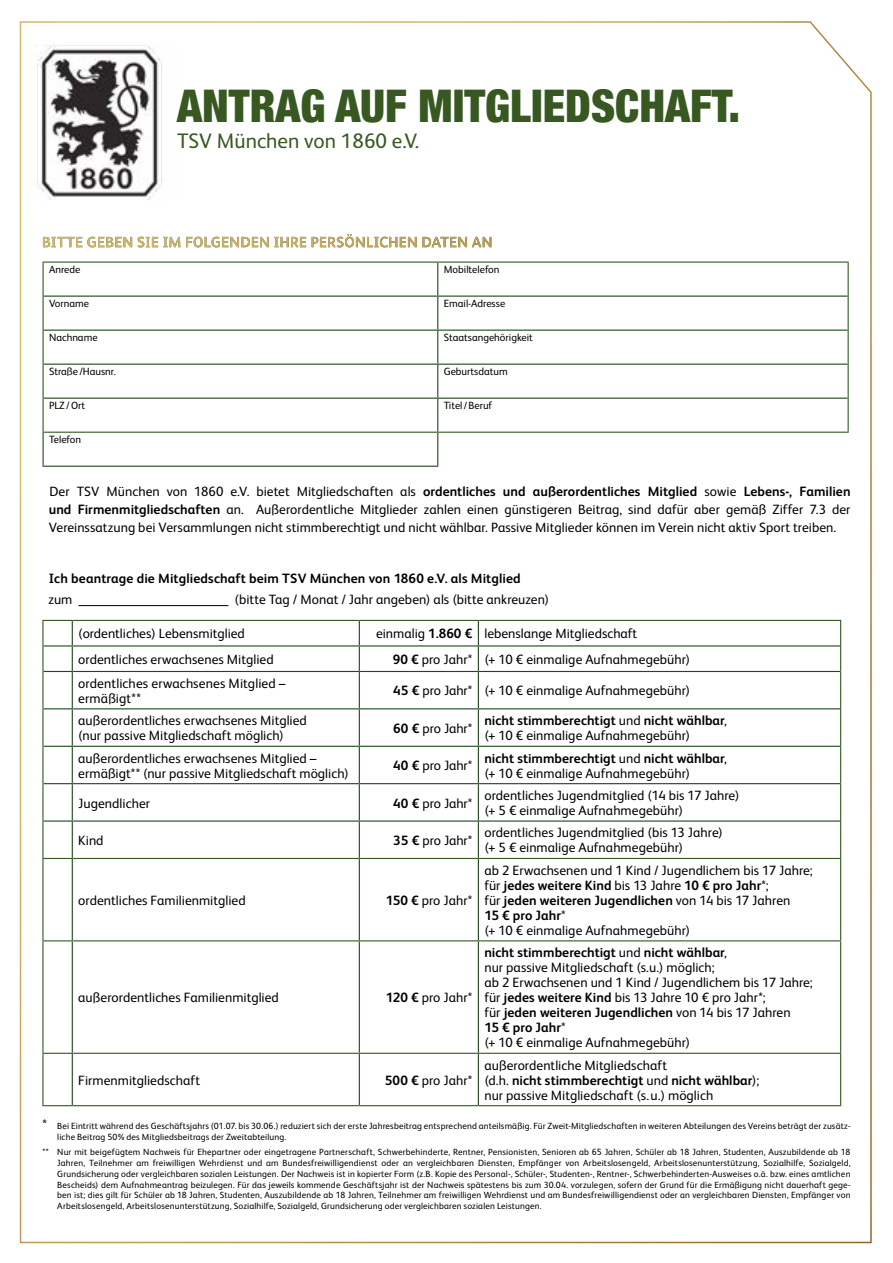
<style>
.page{position:relative;width:893px;height:1263px;background:#fff}
.page>*{position:absolute;margin:0;border:0;box-sizing:border-box;transform-origin:0 0}
.t1{font:900 condensed 45px "Helvetica Neue LT";color:#375921}
.t2{font:21px "FS Albert Pro";color:#375921}
.t3{font:13.5px/15px "FS Albert Pro";letter-spacing:.005em;color:#000}
.t4{font:700 13.5px "FS Albert Pro";letter-spacing:.005em;color:#000}
.t5{font:10.5px "FS Albert Pro";color:#000}
.t6{font:9px/10.8px "FS Albert Pro";letter-spacing:.015em;color:#000}
.s1{font-weight:700}
.s2{font-size:13.5px}
</style>
<div class="page">
<img style="left:20px;top:21px;width:852px;height:1222px">
<h1 class="t1" style="left:177px;top:78px;width:564px">ANTRAG AUF MITGLIEDSCHAFT.</h1>
<h2 class="t2" style="left:177px;top:126px;width:243px">TSV München von 1860 e.V.</h2>
<p class="t5" style="left:49px;top:262px;width:33px">Anrede</p>
<p class="t5" style="left:444px;top:262px;width:57px">Mobiltelefon</p>
<p class="t5" style="left:49px;top:296px;width:42px">Vorname</p>
<p class="t5" style="left:444px;top:296px;width:63px">Email-Adresse</p>
<p class="t5" style="left:49px;top:330px;width:50px">Nachname</p>
<p class="t5" style="left:444px;top:330px;width:91px">Staatsangehörigkeit</p>
<p class="t5" style="left:49px;top:364px;width:68px">Straße /Hausnr.</p>
<p class="t5" style="left:444px;top:364px;width:65px">Geburtsdatum</p>
<p class="t5" style="left:49px;top:398px;width:38px">PLZ/Ort</p>
<p class="t5" style="left:444px;top:398px;width:50px">Titel/Beruf</p>
<p class="t5" style="left:49px;top:432px;width:33px">Telefon</p>
<p class="t3" style="left:49px;top:482px;width:803px;line-height:18px;text-align:justify">Der TSV München von 1860 e.V. bietet Mitgliedschaften als <span class="s1">ordentliches und außerordentliches Mitglied</span> sowie <span class="s1">Lebens-, Familien und Firmenmitgliedschaften</span> an. Außerordentliche Mitglieder zahlen einen günstigeren Beitrag, sind dafür aber gemäß Ziffer 7.3 der Vereinssatzung bei Versammlungen nicht stimmberechtigt und nicht wählbar. Passive Mitglieder können im Verein nicht aktiv Sport treiben.</p>
<p class="t4" style="left:49px;top:569px;width:473px">Ich beantrage die Mitgliedschaft beim TSV München von 1860 e.V. als Mitglied</p>
<p class="t3" style="left:49px;top:591px;width:25px">zum</p>
<p class="t3" style="left:235px;top:591px;width:316px">(bitte Tag / Monat / Jahr angeben) als (bitte ankreuzen)</p>
<p class="t3" style="left:78px;top:625px;width:168px">(ordentliches) Lebensmitglied</p>
<p class="t3" style="left:376px;top:625px;width:263px">einmalig <span class="s1">1.860 €</span> lebenslange Mitgliedschaft</p>
<p class="t3" style="left:78px;top:651px;width:197px">ordentliches erwachsenes Mitglied</p>
<p class="t3" style="left:393px;top:651px;width:299px"><span class="s1">90 €</span> pro Jahr* (+ 10 € einmalige Aufnahmegebühr)</p>
<p class="t3" style="left:78px;top:675px;width:209px">ordentliches erwachsenes Mitglied – ermäßigt**</p>
<p class="t3" style="left:393px;top:682px;width:298px"><span class="s1">45 €</span> pro Jahr* (+ 10 € einmalige Aufnahmegebühr)</p>
<p class="t3" style="left:78px;top:712px;width:230px">außerordentliches erwachsenes Mitglied (nur passive Mitgliedschaft möglich)</p>
<p class="t3" style="left:393px;top:720px;width:81px"><span class="s1">60 €</span> pro Jahr*</p>
<p class="t3" style="left:484px;top:712px;width:244px"><span class="s1">nicht stimmberechtigt</span> und <span class="s1">nicht wählbar</span>, (+ 10 € einmalige Aufnahmegebühr)</p>
<p class="t3" style="left:78px;top:749px;width:272px">außerordentliches erwachsenes Mitglied – ermäßigt** (nur passive Mitgliedschaft möglich)</p>
<p class="t3" style="left:393px;top:757px;width:81px"><span class="s1">40 €</span> pro Jahr*</p>
<p class="t3" style="left:484px;top:749px;width:244px"><span class="s1">nicht stimmberechtigt</span> und <span class="s1">nicht wählbar</span>, (+ 10 € einmalige Aufnahmegebühr)</p>
<p class="t3" style="left:78px;top:794px;width:73px">Jugendlicher</p>
<p class="t3" style="left:393px;top:794px;width:81px"><span class="s1">40 €</span> pro Jahr*</p>
<p class="t3" style="left:484px;top:787px;width:257px">ordentliches Jugendmitglied (14 bis 17 Jahre) (+ 5 € einmalige Aufnahmegebühr)</p>
<p class="t3" style="left:78px;top:832px;width:27px">Kind</p>
<p class="t3" style="left:393px;top:832px;width:81px"><span class="s1">35 €</span> pro Jahr*</p>
<p class="t3" style="left:484px;top:824px;width:240px">ordentliches Jugendmitglied (bis 13 Jahre) (+ 5 € einmalige Aufnahmegebühr)</p>
<p class="t3" style="left:78px;top:892px;width:169px">ordentliches Familienmitglied</p>
<p class="t3" style="left:386px;top:892px;width:88px"><span class="s1">150 €</span> pro Jahr*</p>
<p class="t3" style="left:484px;top:862px;width:330px">ab 2 Erwachsenen und 1 Kind / Jugendlichem bis 17 Jahre; für <span class="s1">jedes weitere Kind</span> bis 13 Jahre <span class="s1">10 € pro Jahr</span>*;<br>für <span class="s1">jeden weiteren Jugendlichen</span> von 14 bis 17 Jahren<br><span class="s1">15 € pro Jahr</span>*<br>(+ 10 € einmalige Aufnahmegebühr)</p>
<p class="t3" style="left:78px;top:989px;width:202px">außerordentliches Familienmitglied</p>
<p class="t3" style="left:386px;top:989px;width:88px"><span class="s1">120 €</span> pro Jahr*</p>
<p class="t3" style="left:484px;top:944px;width:330px"><span class="s1">nicht stimmberechtigt</span> und <span class="s1">nicht wählbar</span>,<br>nur passive Mitgliedschaft (s.u.) möglich;<br>ab 2 Erwachsenen und 1 Kind / Jugendlichem bis 17 Jahre; für <span class="s1">jedes weitere Kind</span> bis 13 Jahre 10 € pro Jahr*;<br>für <span class="s1">jeden weiteren Jugendlichen</span> von 14 bis 17 Jahren<br><span class="s1">15 € pro Jahr</span>*<br>(+ 10 € einmalige Aufnahmegebühr)</p>
<p class="t3" style="left:484px;top:1056px;width:276px">außerordentliche Mitgliedschaft<br>(d.h. <span class="s1">nicht stimmberechtigt</span> und <span class="s1">nicht wählbar</span>); nur passive Mitgliedschaft (s.u.) möglich</p>
<p class="t6" style="left:57px;top:1120px;width:795px;text-indent:-15px"><span class="s2">*</span> Bei Eintritt während des Geschäftsjahrs (01.07. bis 30.06.) reduziert sich der erste Jahresbeitrag entsprechend anteilsmäßig. Für Zweit-Mitgliedschaften in weiteren Abteilungen des Vereins beträgt der zusätz&shy;liche Beitrag 50% des Mitgliedsbeitrags der Zweitabteilung.</p>
<p class="t6" style="left:57px;top:1146px;width:795px;text-align:justify;text-indent:-15px">** Nur mit beigefügtem Nachweis für Ehepartner oder eingetragene Partnerschaft, Schwerbehinderte, Rentner, Pensionisten, Senioren ab 65 Jahren, Schüler ab 18 Jahren, Studenten, Auszubildende ab 18<br>Jahren, Teilnehmer am freiwilligen Wehrdienst und am Bundesfreiwilligendienst oder an vergleichbaren Diensten, Empfänger von Arbeitslosengeld, Arbeitslosenunterstützung, Sozialhilfe, Sozialgeld, Grundsicherung oder vergleichbaren sozialen Leistungen. Der Nachweis ist in kopierter Form (z.B. Kopie des Personal-, Schüler-, Studenten-, Rentner-, Schwerbehinderten-Ausweises o.ä. bzw. eines amtlichen Bescheids) dem Aufnahmeantrag beizulegen. Für das jeweils kommende Geschäftsjahr ist der Nachweis spätestens bis zum 30.04. vorzulegen, sofern der Grund für die Ermäßigung nicht dauerhaft gege&shy;ben ist; dies gilt für Schüler ab 18 Jahren, Studenten, Auszubildende ab 18 Jahren, Teilnehmer am freiwilligen Wehrdienst und am Bundesfreiwilligendienst oder an vergleichbaren Diensten, Empfänger von Arbeitslosengeld, Arbeitslosenunterstützung, Sozialhilfe, Sozialgeld, Grundsicherung oder vergleichbaren sozialen Leistungen.</p>
<p class="t3" style="left:78px;top:1071px;width:123px">Firmenmitgliedschaft</p>
<p class="t3" style="left:385px;top:1071px;width:89px"><span class="s1">500 €</span> pro Jahr*</p>
</div>
